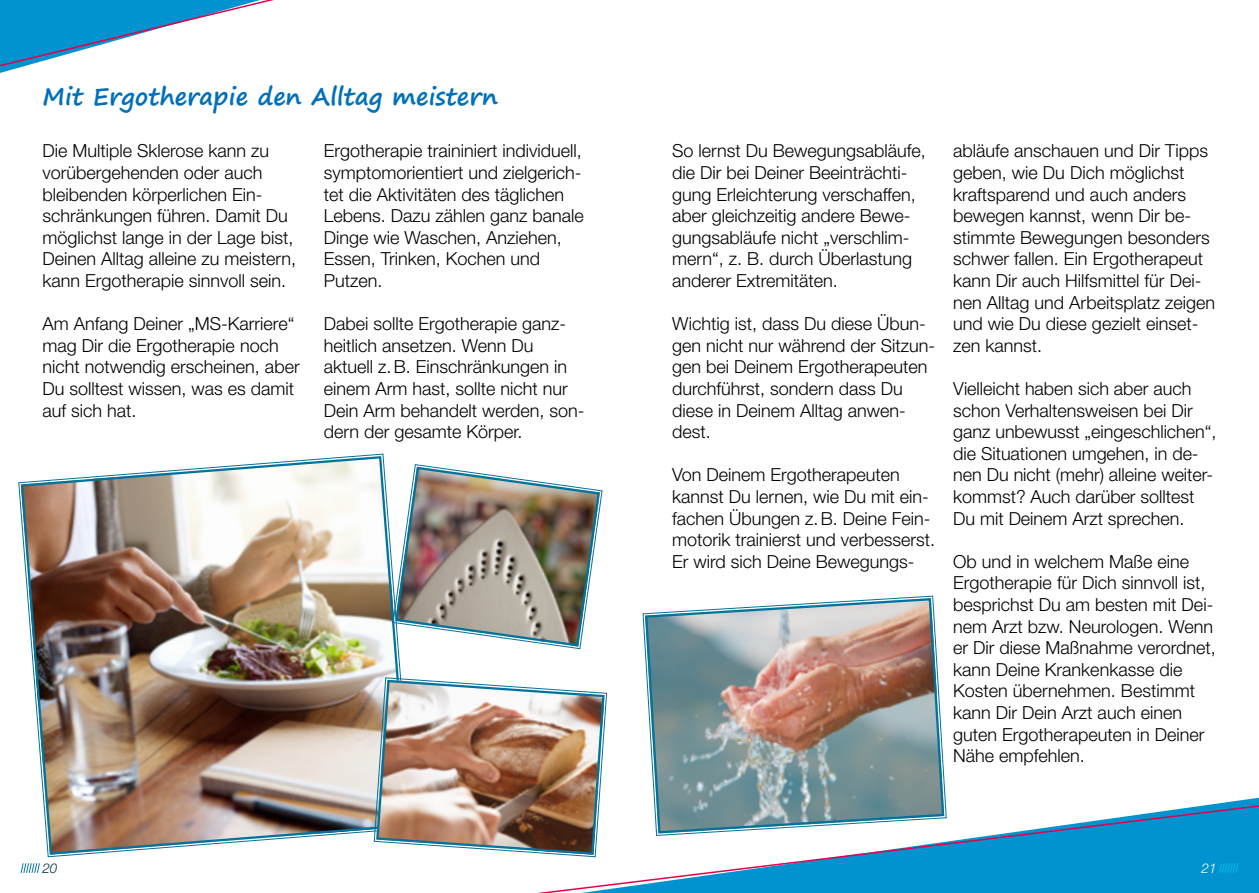
<style>
.page{position:relative;width:1259px;height:893px;background:#fff}
.page>*{position:absolute;margin:0;border:0;box-sizing:border-box;transform-origin:0 0}
.t1{font:700 24px "Segoe Print";color:#0070ba}
.t2{font:300 18px/21.6px "Helvetica Neue LT Std";color:#000}
.t3{font:italic 300 13.5px "Helvetica Neue LT Std";color:#002e46}
.t4{font:italic 300 13.5px "Helvetica Neue LT Std";color:#fff}
</style>
<div class="page">
<svg style="left:0;top:0;width:274px;height:73px"></svg>
<img style="left:18px;top:453px;width:383px;height:404px">
<div style="left:21px;top:456px;width:389px;height:399px;border:2px solid #00739d;border-radius:29px"></div>
<svg style="left:537px;top:803px;width:722px;height:90px"></svg>
<img style="left:392px;top:464px;width:211px;height:185px">
<svg style="left:642px;top:595px;width:305px;height:241px"></svg>
<img style="left:644px;top:597px;width:301px;height:238px">
<img style="left:373px;top:677px;width:234px;height:180px">
<svg style="left:1218px;top:863px;width:20px;height:10px"></svg>
<svg style="left:20px;top:863px;width:20px;height:10px"></svg>
<h1 class="t1" style="left:43px;top:75px;width:457px">Mit Ergotherapie den Alltag meistern</h1>
<p class="t2" style="left:43px;top:140px;width:255px">Die Multiple Sklerose kann zu vorübergehenden oder auch bleibenden körperlichen Ein&shy;schränkungen führen. Damit Du möglichst lange in der Lage bist,<br>Deinen Alltag alleine zu meistern, kann Ergotherapie sinnvoll sein.</p>
<p class="t2" style="left:43px;top:313px;width:259px">Am Anfang Deiner „MS-Karriere“ mag Dir die Ergotherapie noch nicht notwendig erscheinen, aber<br>Du solltest wissen, was es damit auf sich hat.</p>
<p class="t2" style="left:324px;top:140px;width:262px">Ergotherapie traininiert individuell, symptomorientiert und zielgerich&shy;tet die Aktivitäten des täglichen<br>Lebens. Dazu zählen ganz banale<br>Dinge wie Waschen, Anziehen,<br>Essen, Trinken, Kochen und<br>Putzen.</p>
<p class="t2" style="left:324px;top:313px;width:262px">Dabei sollte Ergotherapie ganz&shy;heitlich ansetzen. Wenn Du aktuell z. B. Einschränkungen in einem Arm hast, sollte nicht nur<br>Dein Arm behandelt werden, son&shy;dern der gesamte Körper.</p>
<p class="t2" style="left:672px;top:140px;width:255px">So lernst Du Bewegungsabläufe, die Dir bei Deiner Beeinträchti&shy;gung Erleichterung verschaffen, aber gleichzeitig andere Bewe&shy;gungsabläufe nicht „verschlim&shy;mern“, z. B. durch Überlastung anderer Extremitäten.</p>
<p class="t2" style="left:672px;top:313px;width:265px">Wichtig ist, dass Du diese Übun&shy;gen nicht nur während der Sitzun&shy;gen bei Deinem Ergotherapeuten durchführst, sondern dass Du diese in Deinem Alltag anwen&shy;dest.</p>
<p class="t2" style="left:672px;top:464px;width:265px">Von Deinem Ergotherapeuten kannst Du lernen, wie Du mit ein&shy;fachen Übungen z.B. Deine Fein&shy;motorik trainierst und verbesserst.<br>Er wird sich Deine Bewegungs-</p>
<p class="t2" style="left:953px;top:140px;width:263px">abläufe anschauen und Dir Tipps geben, wie Du Dich möglichst kraftsparend und auch anders bewegen kannst, wenn Dir be&shy;stimmte Bewegungen besonders schwer fallen. Ein Ergotherapeut kann Dir auch Hilfsmittel für Dei&shy;nen Alltag und Arbeitsplatz zeigen und wie Du diese gezielt einset&shy;zen kannst.</p>
<p class="t2" style="left:953px;top:377px;width:265px">Vielleicht haben sich aber auch schon Verhaltensweisen bei Dir ganz unbewusst „eingeschlichen“, die Situationen umgehen, in de&shy;nen Du nicht (mehr) alleine weiter&shy;kommst? Auch darüber solltest<br>Du mit Deinem Arzt sprechen.</p>
<p class="t2" style="left:953px;top:550px;width:264px">Ob und in welchem Maße eine<br>Ergotherapie für Dich sinnvoll ist, besprichst Du am besten mit Dei&shy;nem Arzt bzw. Neurologen. Wenn er Dir diese Maßnahme verordnet, kann Deine Krankenkasse die<br>Kosten übernehmen. Bestimmt kann Dir Dein Arzt auch einen guten Ergotherapeuten in Deiner<br>Nähe empfehlen.</p>
<p class="t3" style="left:42px;top:860px;width:17px">20</p>
<p class="t4" style="left:1201px;top:860px;width:17px">21</p>
</div>
